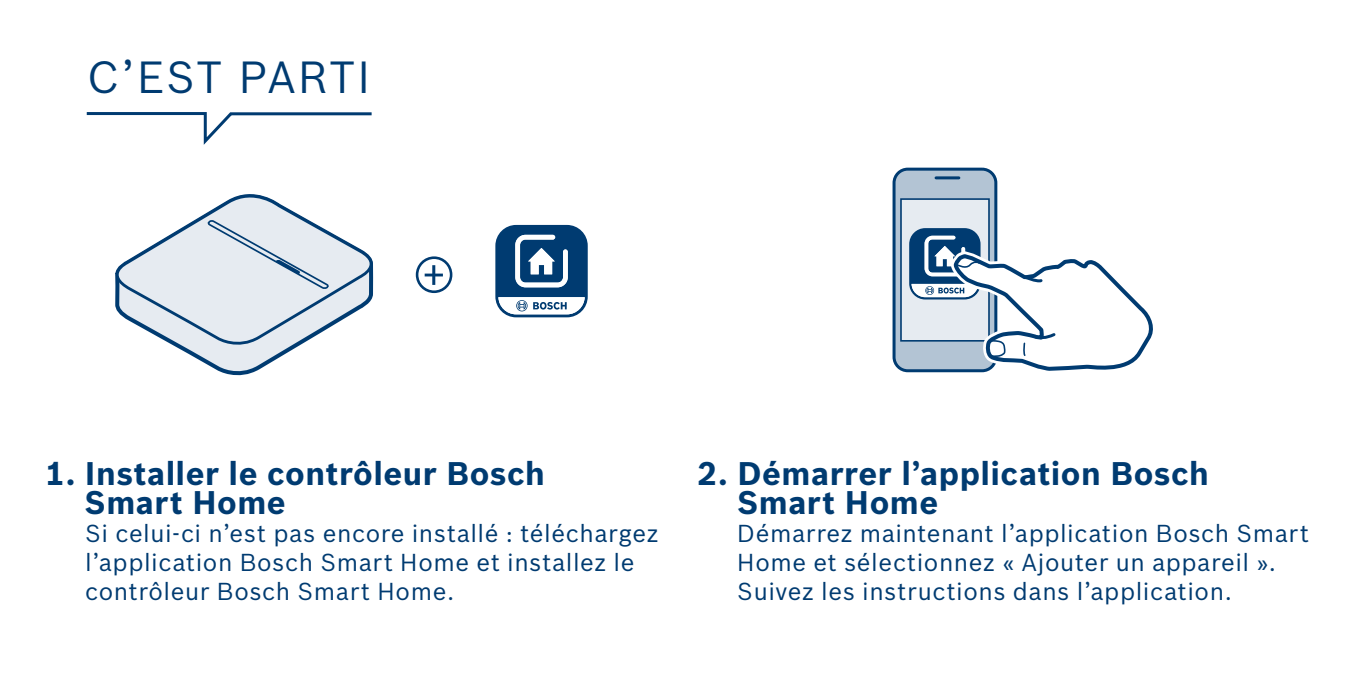
<style>
.page{position:relative;width:1361px;height:681px;background:#fff}
.page>*{position:absolute;margin:0;border:0;box-sizing:border-box;transform-origin:0 0}
.t1{font:44px "Bosch Sans";letter-spacing:.04em;color:#003b71}
.t2{font:700 32px/28.8px "Bosch Sans";letter-spacing:.015em;color:#003b71}
.t3{font:24px/28.8px "Bosch Sans";letter-spacing:.025em;color:#003b71}
</style>
<div class="page">
<div style="left:889px;top:164px;width:112px;height:211px;border:10px solid #fff;border-radius:14px"></div>
<div style="left:892px;top:167px;width:105px;height:205px;background:#b3c4d4;border:3px solid #003b71;border-radius:14px"></div>
<div style="left:901px;top:199px;width:88px;height:141px;background:#e6ebf1"></div>
<div style="left:900px;top:198px;width:90px;height:143px;border:2px solid #003b71"></div>
<hr style="left:936px;top:176px;width:23px;height:3px;background:#003b71">
<svg style="left:909px;top:228px;width:244px;height:145px"></svg>
<svg style="left:495px;top:225px;width:93px;height:92px"></svg>
<svg style="left:516px;top:300px;width:11px;height:11px"></svg>
<svg style="left:425px;top:265px;width:18px;height:20px"></svg>
<div style="left:416px;top:256px;width:36px;height:37px;border:3px solid #003b71;border-radius:50%"></div>
<svg style="left:180px;top:349px;width:114px;height:27px"></svg>
<svg style="left:115px;top:194px;width:259px;height:155px"></svg>
<svg style="left:204px;top:220px;width:128px;height:69px;background:#d5dee8"></svg>
<svg style="left:86px;top:112px;width:286px;height:33px"></svg>
<h1 class="t1" style="left:87px;top:45px;width:285px">C’EST PARTI</h1>
<h2 class="t2" style="left:85px;top:456px;width:461px;text-indent:-40px">1. Installer le contrôleur Bosch<br>Smart Home</h2>
<p class="t3" style="left:85px;top:517px;width:575px">Si celui-ci n’est pas encore installé : téléchargez l’application Bosch Smart Home et installez le contrôleur Bosch Smart Home.</p>
<h2 class="t2" style="left:737px;top:456px;width:473px;text-indent:-40px">2. Démarrer l’application Bosch<br>Smart Home</h2>
<p class="t3" style="left:737px;top:517px;width:573px">Démarrez maintenant l’application Bosch Smart<br>Home et sélectionnez « Ajouter un appareil ».<br>Suivez les instructions dans l’application.</p>
</div>
